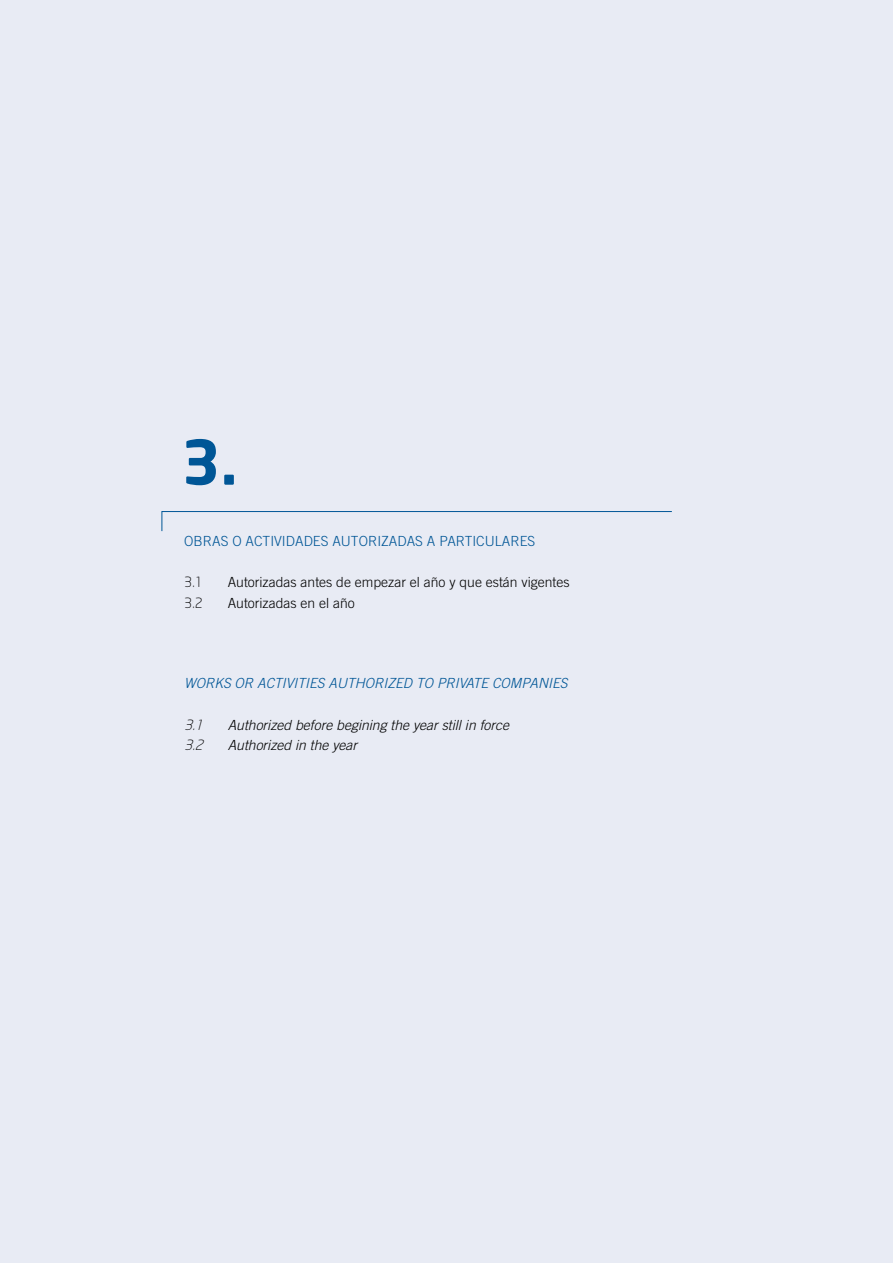
<style>
.page{position:relative;width:893px;height:1263px;background:#e8ebf4}
.page>*{position:absolute;margin:0;border:0;box-sizing:border-box;transform-origin:0 0}
.t1{font:700 60.9px "Neo Sans";color:#005696}
.t2{font:300 13.95px "Trade Gothic LT Std";color:#000}
.t3{font:italic 300 13.95px "Trade Gothic LT Std";color:#000}
.t4{font:italic 300 13.95px "Trade Gothic LT Std";color:#005696}
.t5{font:300 13.95px "Trade Gothic LT Std";color:#005696}
.t6{font:300 13.95px "Neo Sans";color:#000}
.t7{font:italic 300 13.95px "Neo Sans";color:#000}
</style>
<div class="page">
<svg style="left:161px;top:511px;width:511px;height:21px"></svg>
<h1 class="t1" style="left:181px;top:436px;width:57px">3.</h1>
<p class="t5" style="left:184px;top:532px;width:78px">OBRAS O ACTIVID</p>
<p class="t5" style="left:295px;top:532px;width:64px">ADES AUTORI</p>
<p class="t5" style="left:381px;top:532px;width:83px">ZADAS A PARTIC</p>
<p class="t5" style="left:485px;top:532px;width:52px">ULAR ES</p>
<p class="t6" style="left:184px;top:576px;width:20px">3.1</p>
<p class="t2" style="left:228px;top:574px;width:343px">Autorizadas antes de empezar el año y que están vigentes</p>
<p class="t6" style="left:184px;top:597px;width:20px">3.2</p>
<p class="t2" style="left:228px;top:595px;width:129px">Autorizadas en el año</p>
<p class="t4" style="left:184px;top:675px;width:385px">WORKS OR ACTIVITIES AUTHORIZED TO PRIVATE COMPANIES</p>
<p class="t7" style="left:184px;top:718px;width:24px">3.1</p>
<p class="t3" style="left:228px;top:716px;width:283px">Authorized before begining the year still in force</p>
<p class="t7" style="left:184px;top:739px;width:24px">3.2</p>
<p class="t3" style="left:228px;top:737px;width:131px">Authorized in the year</p>
</div>
